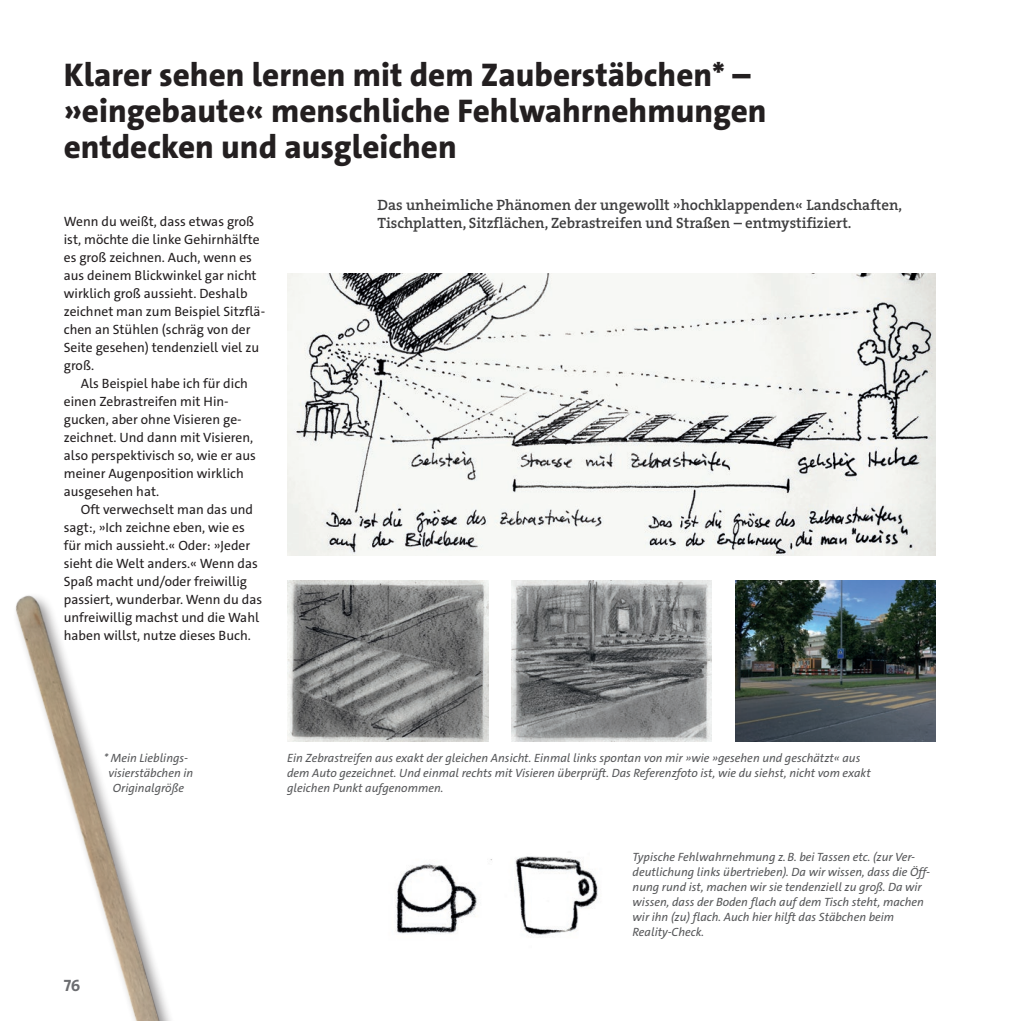
<style>
.page{position:relative;width:1021px;height:1021px;background:#fff}
.page>*{position:absolute;margin:0;border:0;box-sizing:border-box;transform-origin:0 0}
.t1{font:800 33px/36px "The Sans C4 s";color:#231f20}
.t2{font:700 16.5px "The Sans C4 s";color:#6c6d70}
.t3{font:15px/18px "The Serif HP6 Se Bld";color:#3e3e3f}
.t4{font:13.5px/18px "The Sans C4 s";color:#231f20}
.t5{font:italic 12px/15px "The Sans C4 s";color:#57585a}
</style>
<div class="page">
<img style="left:15px;top:595px;width:151px;height:425px">
<img style="left:515px;top:856px;width:83px;height:81px">
<img style="left:395px;top:859px;width:97px;height:75px">
<img style="left:735px;top:580px;width:200px;height:161px">
<img style="left:287px;top:273px;width:648px;height:282px">
<img style="left:287px;top:580px;width:201px;height:161px">
<img style="left:511px;top:580px;width:201px;height:161px">
<h1 class="t1" style="left:64px;top:57px;width:704px">Klarer sehen lernen mit dem Zauberstäbchen* – »eingebaute« menschliche Fehlwahrnehmungen entdecken und ausgleichen</h1>
<p class="t4" style="left:64px;top:212px;width:203px">Wenn du weißt, dass etwas groß ist, möchte die linke Gehirnhälfte es groß zeichnen. Auch, wenn es aus deinem Blickwinkel gar nicht wirklich groß aussieht. Deshalb zeichnet man zum Beispiel Sitzflä&shy;chen an Stühlen (schräg von der<br>Seite gesehen) tendenziell viel zu groß.</p>
<p class="t4" style="left:64px;top:374px;width:194px;text-indent:17px">Als Beispiel habe ich für dich einen Zebrastreifen mit Hin&shy;gucken, aber ohne Visieren ge&shy;zeichnet. Und dann mit Visieren, also perspektivisch so, wie er aus meiner Augenposition wirklich ausgesehen hat.</p>
<p class="t4" style="left:64px;top:500px;width:200px;text-indent:17px">Oft verwechselt man das und sagt:, »Ich zeichne eben, wie es für mich aussieht.« Oder: »Jeder sieht die Welt anders.« Wenn das<br>Spaß macht und/oder freiwillig passiert, wunderbar. Wenn du das unfreiwillig machst und die Wahl haben willst, nutze dieses Buch.</p>
<p class="t3" style="left:377px;top:196px;width:526px">Das unheimliche Phänomen der ungewollt »hochklappenden« Landschaften,<br>Tischplatten, Sitzflächen, Zebrastreifen und Straßen – entmystifiziert.</p>
<p class="t5" style="left:104px;top:750px;width:91px;text-align:center">* Mein Lieblings&shy;visierstäbchen in<br>Originalgröße</p>
<p class="t2" style="left:64px;top:974px;width:18px">76</p>
<p class="t5" style="left:287px;top:750px;width:585px">Ein Zebrastreifen aus exakt der gleichen Ansicht. Einmal links spontan von mir »wie »gesehen und geschätzt« aus dem Auto gezeichnet. Und einmal rechts mit Visieren überprüft. Das Referenzfoto ist, wie du siehst, nicht vom exakt gleichen Punkt aufgenommen.</p>
<p class="t5" style="left:632px;top:849px;width:299px">Typische Fehlwahrnehmung z.B. bei Tassen etc. (zur Ver&shy;deutlichung links übertrieben). Da wir wissen, dass die Öff&shy;nung rund ist, machen wir sie tendenziell zu groß. Da wir wissen, dass der Boden flach auf dem Tisch steht, machen wir ihn (zu) flach. Auch hier hilft das Stäbchen beim Reality-Check.</p>
</div>
